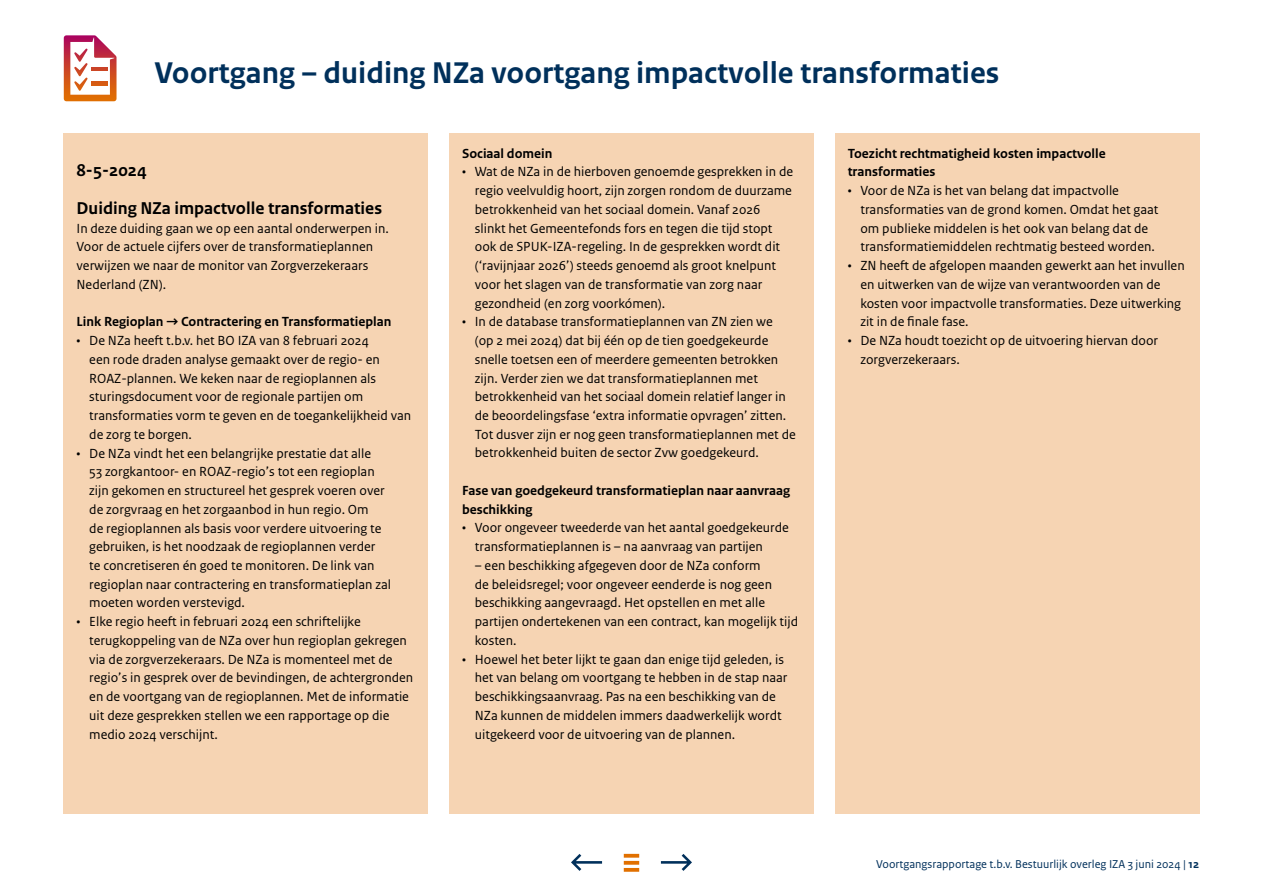
<style>
.page{position:relative;width:1263px;height:893px;background:#fff}
.page>*{position:absolute;margin:0;border:0;box-sizing:border-box;transform-origin:0 0}
.t1{font:700 31.5px "Rijksoverheid Sans Text";color:#00305b}
.t2{font:700 18px/37.5px "Rijksoverheid Sans Text";color:#000}
.t3{font:13.8px/18.8px "Rijksoverheid Sans Text";color:#000}
.t4{font:700 13.8px/18.8px "Rijksoverheid Sans Text";color:#000}
.t5{font:12px "Rijksoverheid Sans Text";color:#00305b}
.s1{font-weight:700}
</style>
<div class="page">
<svg style="left:571px;top:854px;width:31px;height:17px"></svg>
<svg style="left:661px;top:854px;width:31px;height:17px"></svg>
<svg style="left:624px;top:868px;width:15px;height:4px"></svg>
<svg style="left:624px;top:861px;width:15px;height:4px"></svg>
<svg style="left:624px;top:854px;width:15px;height:4px"></svg>
<svg style="left:64px;top:35px;width:53px;height:66px"></svg>
<hr style="left:91px;top:67px;width:16px;height:4px;background:#ca4326">
<hr style="left:91px;top:82px;width:16px;height:3px;background:#d65b12">
<div style="left:64px;top:133px;width:364px;height:681px;background:#f6d4b3"></div>
<div style="left:449px;top:133px;width:365px;height:681px;background:#f6d4b3"></div>
<div style="left:835px;top:133px;width:364px;height:681px;background:#f6d4b3"></div>
<h1 class="t1" style="left:154px;top:54px;width:846px">Voortgang – duiding NZa voortgang impactvolle transformaties</h1>
<h2 class="t2" style="left:77px;top:152px;width:307px">8-5-2024<br>Duiding NZa impactvolle transformaties</h2>
<p class="t3" style="left:77px;top:219px;width:314px">In deze duiding gaan we op een aantal onderwerpen in.<br>Voor de actuele cijfers over de transformatieplannen verwijzen we naar de monitor van Zorgverzekeraars Nederland (ZN).</p>
<p class="t4" style="left:77px;top:313px;width:316px">Link Regioplan → Contractering en Transformatieplan</p>
<p class="t3" style="left:89px;top:331px;width:324px;text-indent:-13px">• De NZa heeft t.b.v. het BO IZA van 8 februari 2024<br>een rode draden analyse gemaakt over de regio- en ROAZ-plannen. We keken naar de regioplannen als sturingsdocument voor de regionale partijen om transformaties vorm te geven en de toegankelijkheid van de zorg te borgen.</p>
<p class="t3" style="left:89px;top:444px;width:303px;text-indent:-13px">• De NZa vindt het een belangrijke prestatie dat alle<br>53 zorgkantoor- en ROAZ-regio’s tot een regioplan zijn gekomen en structureel het gesprek voeren over de zorgvraag en het zorgaanbod in hun regio. Om<br>de regioplannen als basis voor verdere uitvoering te gebruiken, is het noodzaak de regioplannen verder<br>te concretiseren én goed te monitoren. De link van regioplan naar contractering en transformatieplan zal moeten worden verstevigd.</p>
<p class="t3" style="left:89px;top:613px;width:325px;text-indent:-13px">• Elke regio heeft in februari 2024 een schriftelijke terugkoppeling van de NZa over hun regioplan gekregen via de zorgverzekeraars. De NZa is momenteel met de regio’s in gesprek over de bevindingen, de achtergronden en de voortgang van de regioplannen. Met de informatie uit deze gesprekken stellen we een rapportage op die medio 2024 verschijnt.</p>
<p class="t4" style="left:462px;top:144px;width:92px">Sociaal domein</p>
<p class="t3" style="left:475px;top:163px;width:320px;text-indent:-13px">• Wat de NZa in de hierboven genoemde gesprekken in de regio veelvuldig hoort, zijn zorgen rondom de duurzame betrokkenheid van het sociaal domein. Vanaf 2026 slinkt het Gemeentefonds fors en tegen die tijd stopt ook de SPUK-IZA-regeling. In de gesprekken wordt dit (‘ravijnjaar 2026’) steeds genoemd als groot knelpunt voor het slagen van de transformatie van zorg naar gezondheid (en zorg voorkómen).</p>
<p class="t3" style="left:475px;top:313px;width:322px;text-indent:-13px">• In de database transformatieplannen van ZN zien we<br>(op 2 mei 2024) dat bij één op de tien goedgekeurde snelle toetsen een of meerdere gemeenten betrokken zijn. Verder zien we dat transformatieplannen met betrokkenheid van het sociaal domein relatief langer in de beoordelingsfase ‘extra informatie opvragen’ zitten.<br>Tot dusver zijn er nog geen transformatieplannen met de betrokkenheid buiten de sector Zvw goedgekeurd.</p>
<p class="t4" style="left:462px;top:481px;width:329px">Fase van goedgekeurd transformatieplan naar aanvraag beschikking</p>
<p class="t3" style="left:475px;top:519px;width:315px;text-indent:-13px">• Voor ongeveer tweederde van het aantal goedgekeurde transformatieplannen is – na aanvraag van partijen</p>
<p class="t3" style="left:475px;top:556px;width:325px">– een beschikking afgegeven door de NZa conform<br>de beleidsregel; voor ongeveer eenderde is nog geen beschikking aangevraagd. Het opstellen en met alle partijen ondertekenen van een contract, kan mogelijk tijd kosten.</p>
<p class="t3" style="left:475px;top:650px;width:314px;text-indent:-13px">• Hoewel het beter lijkt te gaan dan enige tijd geleden, is het van belang om voortgang te hebben in de stap naar beschikkingsaanvraag. Pas na een beschikking van de NZa kunnen de middelen immers daadwerkelijk wordt uitgekeerd voor de uitvoering van de plannen.</p>
<p class="t4" style="left:848px;top:144px;width:260px">Toezicht rechtmatigheid kosten impactvolle transformaties</p>
<p class="t3" style="left:860px;top:181px;width:300px;text-indent:-13px">• Voor de NZa is het van belang dat impactvolle transformaties van de grond komen. Omdat het gaat om publieke middelen is het ook van belang dat de transformatiemiddelen rechtmatig besteed worden.</p>
<p class="t3" style="left:860px;top:256px;width:326px;text-indent:-13px">• ZN heeft de afgelopen maanden gewerkt aan het invullen en uitwerken van de wijze van verantwoorden van de kosten voor impactvolle transformaties. Deze uitwerking zit in de finale fase.</p>
<p class="t3" style="left:860px;top:331px;width:299px;text-indent:-13px">• De NZa houdt toezicht op de uitvoering hiervan door zorgverzekeraars.</p>
<p class="t5" style="left:876px;top:857px;width:325px">Voortgangsrapportage t.b.v. Bestuurlijk overleg IZA 3 juni 2024 | <span class="s1">12</span></p>
</div>
